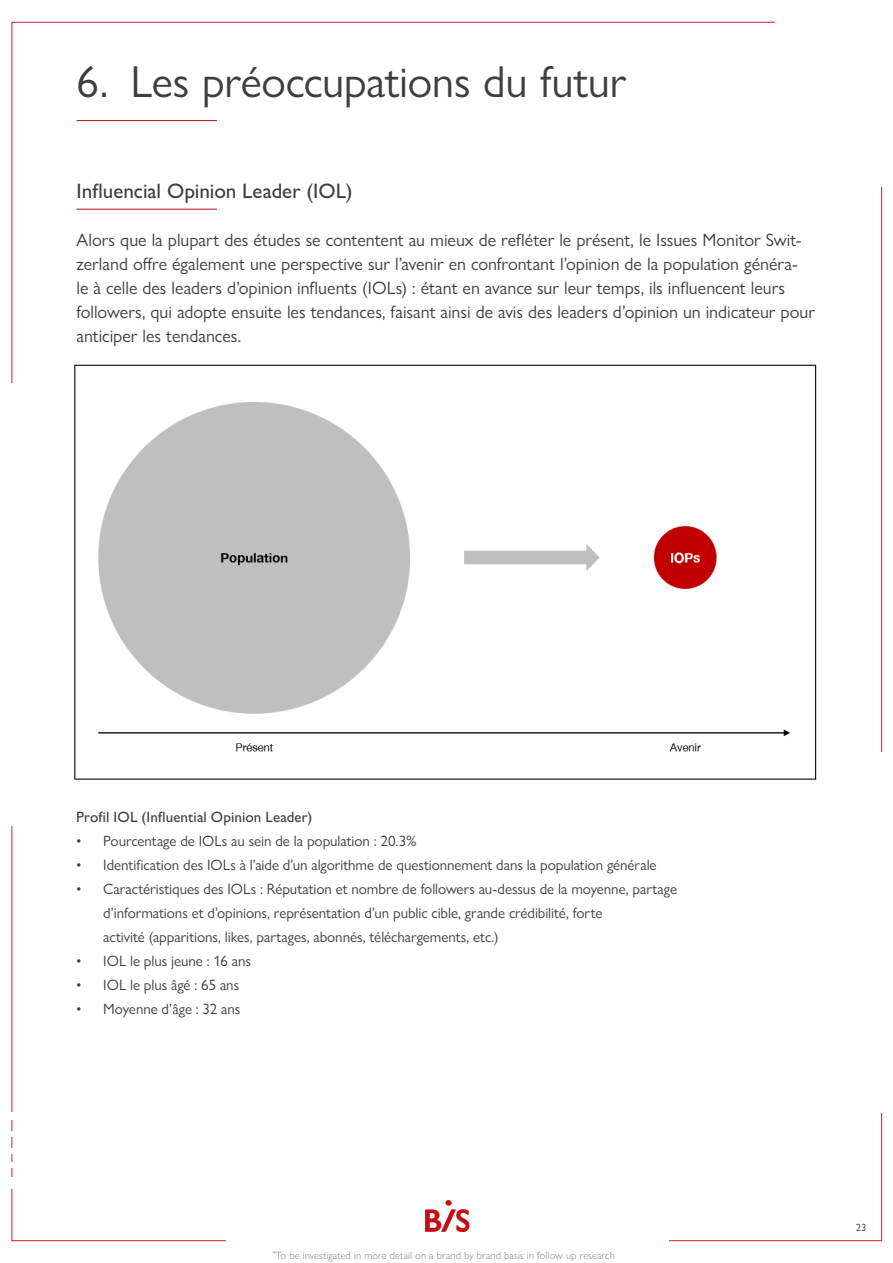
<style>
.page{position:relative;width:893px;height:1263px;background:#fff}
.page>*{position:absolute;margin:0;border:0;box-sizing:border-box;transform-origin:0 0}
.t1{font:45px "Gill Sans Nova";letter-spacing:-.01em;color:#3c3e40}
.t2{font:500 21px "Gill Sans Nova";color:#3c3e40}
.t3{font:18px/24px "Gill Sans Nova";color:#3c3e40}
.t4{font:15px/24px "Gill Sans Nova";letter-spacing:-.005em;color:#3c3e40}
.t5{font:500 15px "Gill Sans Nova";letter-spacing:.01em;color:#3c3e40}
.t6{font:300 10.5px "Gill Sans Nova";letter-spacing:.01em;color:#7c7f80}
.t7{font:10.5px "Gill Sans Nova";color:#3c3e40}
</style>
<div class="page">
<img style="left:426px;top:1212px;width:44px;height:20px">
<img style="left:426px;top:1200px;width:43px;height:31px">
<hr style="left:77px;top:209px;width:140px;height:1px;background:#c9202d">
<hr style="left:77px;top:120px;width:140px;height:1px;background:#c9202d">
<img style="left:74px;top:364px;width:743px;height:416px">
<div style="left:93px;top:393px;width:711px;height:374px;background:#fff"></div>
<img style="left:98px;top:402px;width:693px;height:350px">
<h1 class="t1" style="left:77px;top:54px;width:551px">6. Les préoccupations du futur</h1>
<h2 class="t2" style="left:77px;top:178px;width:277px">Influencial Opinion Leader (IOL)</h2>
<p class="t3" style="left:77px;top:228px;width:740px">Alors que la plupart des études se contentent au mieux de refléter le présent, le Issues Monitor Swit&shy;zerland offre également une perspective sur l’avenir en confrontant l’opinion de la population généra-<br>le à celle des leaders d’opinion influents (IOLs) : étant en avance sur leur temps, ils influencent leurs followers, qui adopte ensuite les tendances, faisant ainsi de avis des leaders d’opinion un indicateur pour anticiper les tendances.</p>
<p class="t5" style="left:76px;top:808px;width:238px">Profil IOL (Influential Opinion Leader)</p>
<p class="t4" style="left:76px;top:829px;width:342px">• Pourcentage de IOLs au sein de la population : 20.3%</p>
<p class="t4" style="left:76px;top:853px;width:582px">• Identification des IOLs à l’aide d’un algorithme de questionnement dans la population générale</p>
<p class="t4" style="left:103px;top:877px;width:575px;text-indent:-27px">• Caractéristiques des IOLs : Réputation et nombre de followers au-dessus de la moyenne, partage d’informations et d’opinions, représentation d’un public cible, grande crédibilité, forte<br>activité (apparitions, likes, partages, abonnés, téléchargements, etc.)</p>
<p class="t4" style="left:76px;top:949px;width:176px">• IOL le plus jeune : 16 ans</p>
<p class="t4" style="left:76px;top:973px;width:164px">• IOL le plus âgé : 65 ans</p>
<p class="t4" style="left:76px;top:997px;width:166px">• Moyenne d’âge : 32 ans</p>
<p class="t6" style="left:272px;top:1248px;width:344px"><sup>*</sup>To be investigated in more detail on a brand by brand basis in follow up research</p>
<p class="t7" style="left:856px;top:1221px;width:12px">23</p>
</div>
